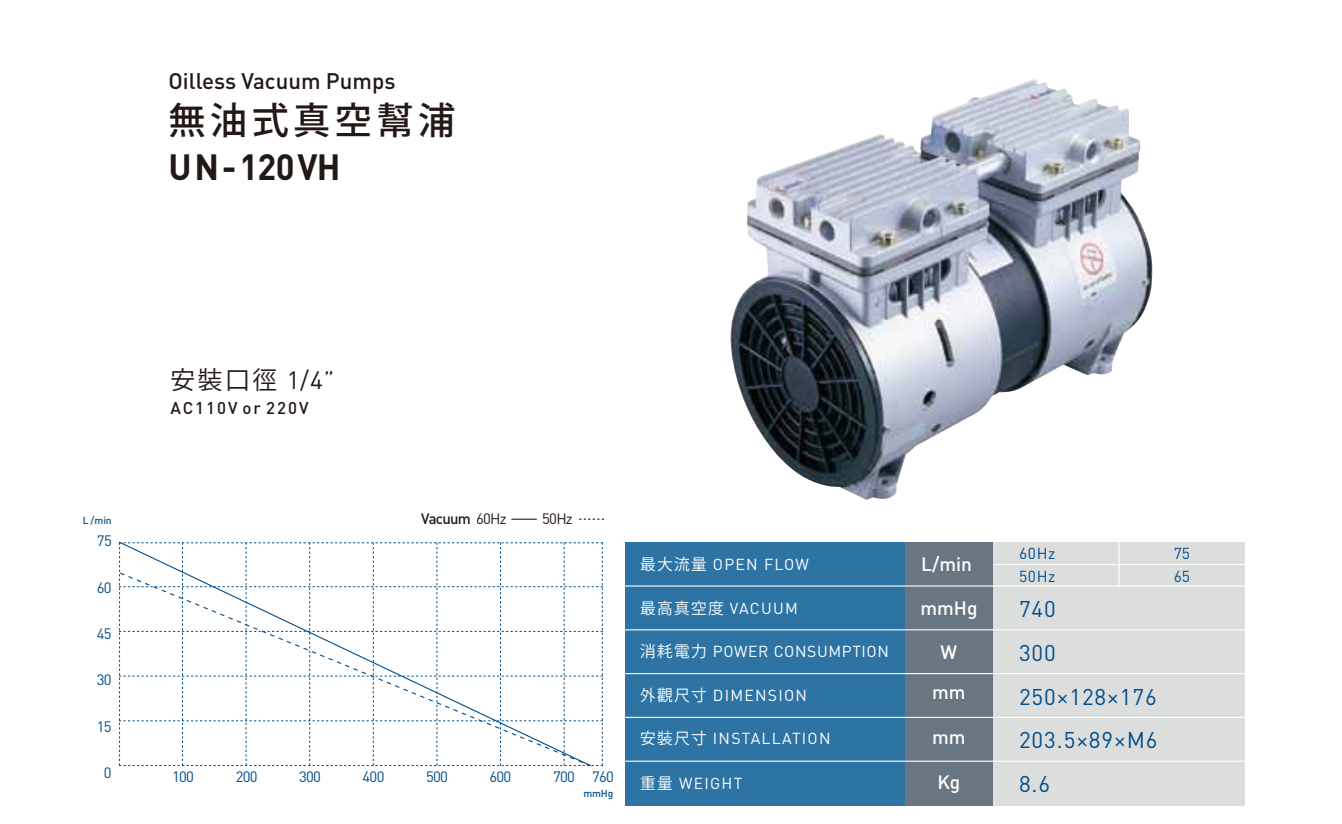
<style>
.page{position:relative;width:1342px;height:824px;background:#fff}
.page>*{position:absolute;margin:0;border:0;box-sizing:border-box;transform-origin:0 0}
.t1{font:500 37.12px "Koz Go Pr 6 N";letter-spacing:.12em;color:#221815}
.t2{font:700 36px "DIN";letter-spacing:-.02em;color:#221815;scale:.96 1}
.t3{font:24.75px "Koz Go Pro";color:#221815}
.t4{font:22.5px/42.5px "DIN";color:#024e8b}
.t5{font:500 22.28px "DIN";color:#221815}
.t6{font:500 19.12px/40.1px "DIN";color:#fff;text-align:center}
.t7{font:18px "Koz Go Pro";color:#fff}
.t8{font:500 16.88px "DIN";letter-spacing:.12em;color:#221815}
.t9{font:15.75px "DIN";letter-spacing:.075em;color:#fff}
.t10{font:15.75px "DIN";letter-spacing:.04em;color:#fff}
.t11{font:15.75px/22.5px "DIN";color:#024e8b}
.t12{font:14.85px "DIN";color:#024e8b}
.t13{font:500 14.85px "DIN";letter-spacing:-.05em;color:#221815}
.t14{font:14.85px "DIN";color:#221815}
.t15{font:500 10.12px "DIN";letter-spacing:-.01em;color:#024e8b}
.s1{font-family:"DIN"}
.s2{font-weight:400}
.s3{font-family:"Koz Go Pro"}
</style>
<div class="page">
<div style="left:625px;top:542px;width:281px;height:263px;background:#2d74a5"></div>
<div style="left:906px;top:542px;width:87px;height:263px;background:#687681"></div>
<div style="left:993px;top:542px;width:252px;height:263px;background:#dcdddd"></div>
<hr style="left:625px;top:585px;width:620px;height:1px;background:#fff">
<hr style="left:625px;top:629px;width:620px;height:1px;background:#fff">
<hr style="left:625px;top:672px;width:620px;height:2px;background:#fff">
<hr style="left:625px;top:716px;width:620px;height:1px;background:#fff">
<hr style="left:625px;top:760px;width:620px;height:1px;background:#fff">
<hr style="left:993px;top:563px;width:252px;height:2px;background:#fff">
<hr style="left:1118px;top:541px;width:1px;height:45px;background:#fff">
<img style="left:730px;top:79px;width:422px;height:421px">
<svg style="left:118px;top:541px;width:474px;height:30px"></svg>
<svg style="left:119px;top:571px;width:473px;height:195px"></svg>
<svg style="left:579px;top:518px;width:25px;height:1px"></svg>
<svg style="left:511px;top:518px;width:26px;height:1px"></svg>
<p class="t5" style="left:169px;top:67px;width:228px">Oilless Vacuum Pumps</p>
<p class="t1" style="left:169px;top:99px;width:288px">無油式真空幫浦</p>
<p class="t2" style="left:169px;top:143px;width:181px">UN-120VH</p>
<p class="t3" style="left:170px;top:363px;width:166px">安裝口徑 <span class="s1">1/4”</span></p>
<p class="t8" style="left:170px;top:396px;width:140px">AC110V or 220V</p>
<p class="t15" style="left:83px;top:514px;width:30px">L /min</p>
<p class="t12" style="left:97px;top:531px;width:16px">75</p>
<p class="t12" style="left:97px;top:577px;width:16px">60</p>
<p class="t12" style="left:97px;top:624px;width:16px">45</p>
<p class="t12" style="left:97px;top:670px;width:16px">30</p>
<p class="t13" style="left:421px;top:509px;width:87px">Vacuum <span class="s2">60Hz</span></p>
<p class="t14" style="left:542px;top:509px;width:32px">50Hz</p>
<p class="t12" style="left:97px;top:716px;width:16px">15</p>
<p class="t12" style="left:104px;top:763px;width:9px">0</p>
<p class="t12" style="left:172px;top:767px;width:23px">100</p>
<p class="t12" style="left:236px;top:767px;width:23px">200</p>
<p class="t12" style="left:299px;top:767px;width:23px">300</p>
<p class="t12" style="left:363px;top:767px;width:23px">400</p>
<p class="t12" style="left:426px;top:767px;width:23px">500</p>
<p class="t12" style="left:489px;top:767px;width:23px">600</p>
<p class="t12" style="left:553px;top:767px;width:62px">700 760</p>
<p class="t15" style="left:583px;top:786px;width:32px">mmHg</p>
<p class="t9" style="left:640px;top:554px;width:170px"><span class="s3">最大流量</span> OPEN FLOW</p>
<p class="t9" style="left:640px;top:598px;width:159px"><span class="s3">最高真空度</span> VACUUM</p>
<p class="t10" style="left:640px;top:641px;width:250px"><span class="s3">消耗電力</span> POWER CONSUMPTION</p>
<p class="t9" style="left:640px;top:685px;width:168px"><span class="s3">外觀尺寸</span> DIMENSION</p>
<p class="t9" style="left:640px;top:728px;width:192px"><span class="s3">安裝尺寸</span> INSTALLATION</p>
<p class="t7" style="left:768px;top:738px;width:40px">重量</p>
<p class="t9" style="left:640px;top:773px;width:104px"><span class="s3">重量</span> WEIGHT</p>
<p class="t6" style="left:921px;top:543px;width:52px">L/min</p>
<p class="t6" style="left:920px;top:587px;width:59px">mmHg</p>
<p class="t6" style="left:932px;top:631px;width:35px">W mm</p>
<p class="t6" style="left:932px;top:716px;width:35px">mm</p>
<p class="t6" style="left:937px;top:761px;width:25px">Kg</p>
<p class="t11" style="left:1019px;top:542px;width:38px">60Hz<br>50Hz</p>
<p class="t4" style="left:1019px;top:587px;width:38px">740</p>
<p class="t4" style="left:1019px;top:631px;width:38px">300</p>
<p class="t4" style="left:1019px;top:674px;width:140px">250×128×176<br>203.5×89×M6</p>
<p class="t4" style="left:1019px;top:762px;width:33px">8.6</p>
<p class="t11" style="left:1173px;top:542px;width:18px">75</p>
<p class="t11" style="left:1173px;top:564px;width:18px">65</p>
</div>
